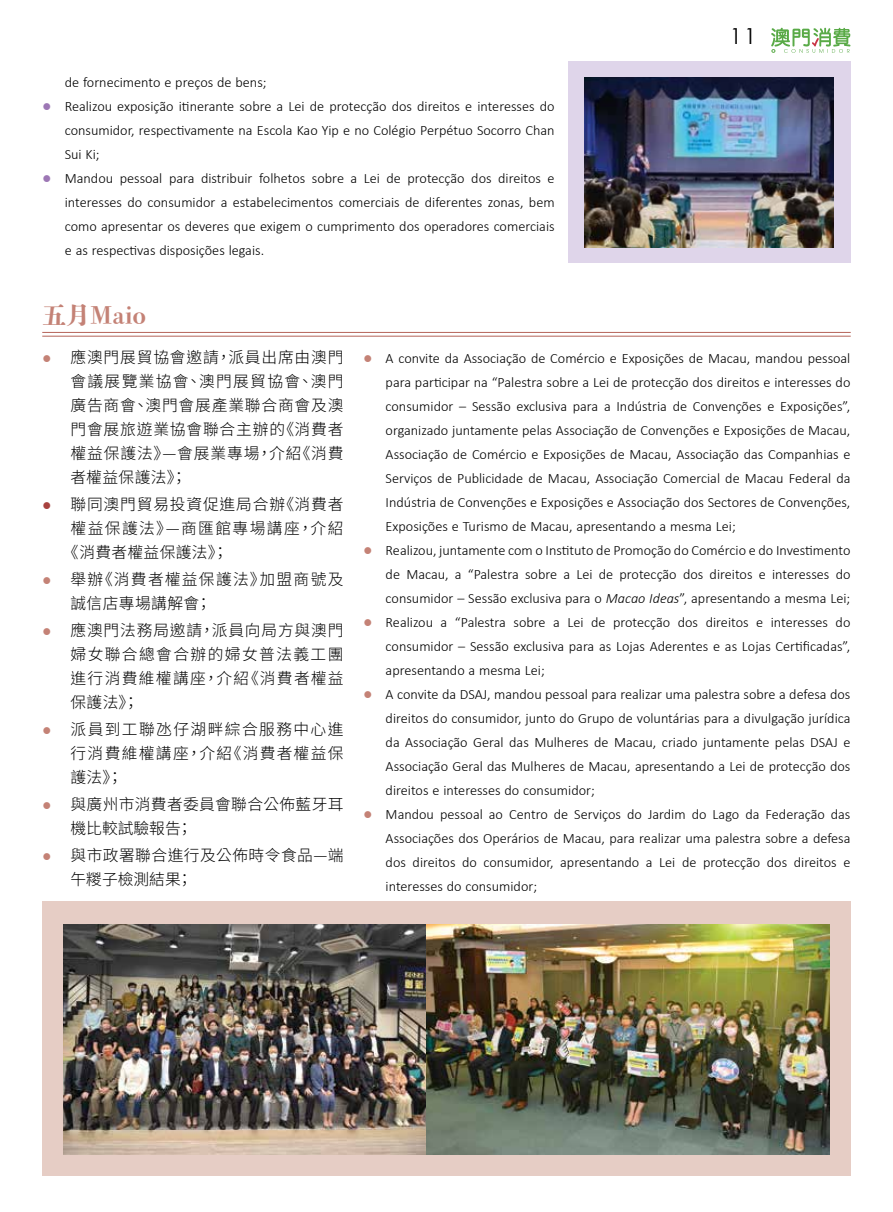
<style>
.page{position:relative;width:893px;height:1212px;background:#fff}
.page>*{position:absolute;margin:0;border:0;box-sizing:border-box;transform-origin:0 0}
.t1{font:800 24px "DNP Shuei Shogo Min Std";color:#c48276}
.t2{font:22.05px "Century Gothic";color:#000}
.t3{font:300 15.75px/24px "Source Han Sans TW";letter-spacing:.05em;color:#000;text-align:justify}
.t4{font:300 15.75px/24px "Source Han Sans TW";letter-spacing:.085em;color:#000}
.t5{font:300 15.75px/24px "Source Han Sans TW";letter-spacing:.02em;color:#000}
.t6{font:300 15.75px/24px "Source Han Sans TW";letter-spacing:.03em;color:#000}
.t7{font:300 15.75px "Source Han Sans TW";letter-spacing:.09em;color:#000}
.t8{font:300 14.25px/24px "Calibri";color:#000;text-align:justify}
.s1{font-size:15.75px;color:#9d77b5}
.s2{font-family:"Calibri";color:#c48276}
.s3{font-family:"Source Han Sans KR"}
.s4{font-family:"Calibri";color:#a8423f}
.s5{font-size:15.75px;color:#c48276}
.s6{font-style:italic}
</style>
<div class="page">
<div style="left:568px;top:62px;width:282px;height:201px;background:#dfd5ea"></div>
<img style="left:585px;top:77px;width:249px;height:170px">
<hr style="left:42px;top:332px;width:809px;height:1px;background:#b56359">
<hr style="left:42px;top:336px;width:809px;height:1px;background:#b56359">
<div style="left:42px;top:901px;width:809px;height:274px;background:#e6cdc5"></div>
<img style="left:64px;top:924px;width:766px;height:231px">
<svg style="left:771px;top:28px;width:79px;height:25px"></svg>
<p class="t8" style="left:65px;top:70px;width:203px">de fornecimento e preços de bens;</p>
<p class="t8" style="left:65px;top:94px;width:491px;text-indent:-22px"><span class="s1">●</span> Realizou exposição itinerante sobre a Lei de protecção dos direitos e interesses do consumidor, respectivamente na Escola Kao Yip e no Colégio Perpétuo Socorro Chan Sui Ki;</p>
<p class="t8" style="left:65px;top:166px;width:491px;text-indent:-23px"><span class="s1">●</span> Mandou pessoal para distribuir folhetos sobre a Lei de protecção dos direitos e interesses do consumidor a estabelecimentos comerciais de diferentes zonas, bem como apresentar os deveres que exigem o cumprimento dos operadores comerciais e as respectivas disposições legais.</p>
<h1 class="t1" style="left:42px;top:298px;width:106px">五月Maio</h1>
<h2 class="t2" style="left:730px;top:21px;width:28px">11</h2>
<p class="t3" style="left:71px;top:346px;width:275px;text-indent:-29px"><span class="s2">●</span> 應澳門展貿協會邀請，派員出席由澳門會議展覽業協會、澳門展貿協會、澳門廣告商會、澳門會展產業聯合商會及澳門會展旅遊業協會聯合主辦的《消費<span class="s3">者</span>權益保護法》—會展業專場，介紹《消費<span class="s3">者</span>權益保護法》；</p>
<p class="t3" style="left:42px;top:493px;width:303px"><span class="s4">●</span> 聯同澳門貿易投資促進局合辦《消費<span class="s3">者</span></p>
<p class="t7" style="left:71px;top:520px;width:274px">權益保護法》—商匯館專場講座，介紹</p>
<p class="t3" style="left:63px;top:541px;width:167px">《消費<span class="s3">者</span>權益保護法》；</p>
<p class="t4" style="left:71px;top:568px;width:275px;text-indent:-29px"><span class="s2">●</span> 舉辦《消費<span class="s3">者</span>權益保護法》加盟商號及誠信店專場講解會；</p>
<p class="t3" style="left:71px;top:619px;width:275px;text-indent:-29px"><span class="s2">●</span> 應澳門法務局邀請，派員向局方與澳門婦女聯合總會合辦的婦女普法義工團進行消費維權講座，介紹《消費<span class="s3">者</span>權益保護法》；</p>
<p class="t3" style="left:71px;top:718px;width:275px;text-indent:-29px"><span class="s2">●</span> 派員到工聯氹仔湖畔綜合服務中心進行消費維權講座，介紹《消費<span class="s3">者</span>權益保護法》；</p>
<p class="t5" style="left:71px;top:793px;width:275px;text-indent:-29px"><span class="s2">●</span> 與廣州市消費<span class="s3">者</span>委員會聯合公佈藍牙耳機比較試驗報告；</p>
<p class="t6" style="left:71px;top:844px;width:275px;text-indent:-29px"><span class="s2">●</span> 與市政署聯合進行及公佈時令食品—端午糉子檢測結果；</p>
<p class="t8" style="left:386px;top:346px;width:466px;text-indent:-22px"><span class="s5">●</span> A convite da Associação de Comércio e Exposições de Macau, mandou pessoal para participar na “Palestra sobre a Lei de protecção dos direitos e interesses do consumidor – Sessão exclusiva para a Indústria de Convenções e Exposições”, organizado juntamente pelas Associação de Convenções e Exposições de Macau, Associação de Comércio e Exposições de Macau, Associação das Companhias e Serviços de Publicidade de Macau, Associação Comercial de Macau Federal da Indústria de Convenções e Exposições e Associação dos Sectores de Convenções, Exposições e Turismo de Macau, apresentando a mesma Lei;</p>
<p class="t8" style="left:386px;top:538px;width:466px;text-indent:-23px"><span class="s5">●</span> Realizou, juntamente com o Instituto de Promoção do Comércio e do Investimento de Macau, a “Palestra sobre a Lei de protecção dos direitos e interesses do consumidor – Sessão exclusiva para o <span class="s6">Macao Ideas</span>”, apresentando a mesma Lei;</p>
<p class="t8" style="left:386px;top:610px;width:466px;text-indent:-23px"><span class="s5">●</span> Realizou a “Palestra sobre a Lei de protecção dos direitos e interesses do consumidor – Sessão exclusiva para as Lojas Aderentes e as Lojas Certificadas”, apresentando a mesma Lei;</p>
<p class="t8" style="left:386px;top:682px;width:466px;text-indent:-23px"><span class="s5">●</span> A convite da DSAJ, mandou pessoal para realizar uma palestra sobre a defesa dos direitos do consumidor, junto do Grupo de voluntárias para a divulgação jurídica da Associação Geral das Mulheres de Macau, criado juntamente pelas DSAJ e Associação Geral das Mulheres de Macau, apresentando a Lei de protecção dos direitos e interesses do consumidor;</p>
<p class="t8" style="left:386px;top:802px;width:466px;text-indent:-23px"><span class="s5">●</span> Mandou pessoal ao Centro de Serviços do Jardim do Lago da Federação das Associações dos Operários de Macau, para realizar uma palestra sobre a defesa dos direitos do consumidor, apresentando a Lei de protecção dos direitos e interesses do consumidor;</p>
</div>
